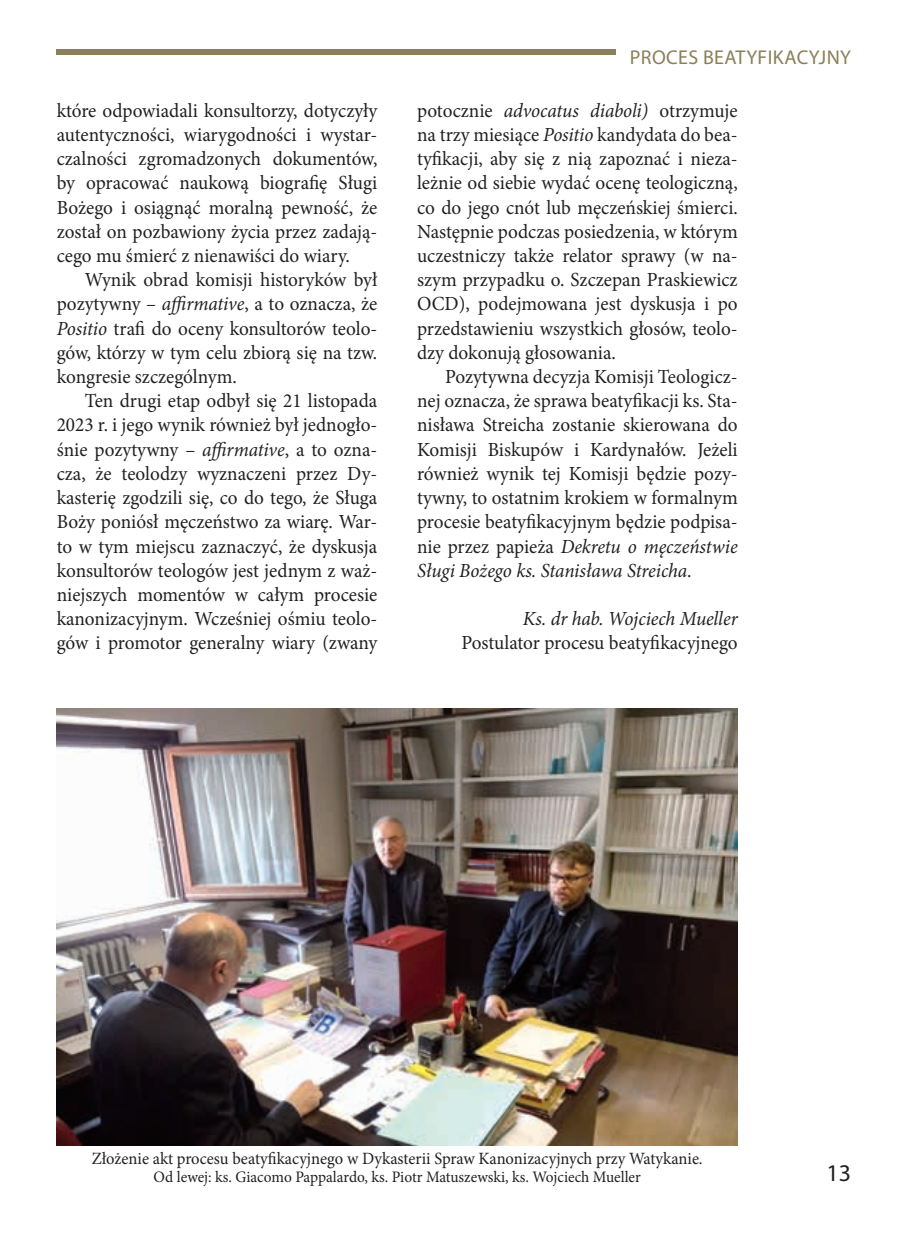
<style>
.page{position:relative;width:908px;height:1248px;background:#fff}
.page>*{position:absolute;margin:0;border:0;box-sizing:border-box;transform-origin:0 0}
.t1{font:24px "Myriad Pro";color:#231f20}
.t2{font:20px/24.2px "Minion Pro";color:#231f20;text-align:justify;scale:.96 1}
.t3{font:italic 20px "Minion Pro";letter-spacing:-.005em;color:#231f20;scale:.96 1}
.t4{font:20px "Myriad Pro";letter-spacing:.02em;color:#8a7f58}
.t5{font:17.2px "Minion Pro";color:#231f20;scale:.96 1}
.t6{font:16px "Minion Pro";color:#231f20;scale:.96 1}
.s1{font-style:italic}
</style>
<div class="page">
<div style="left:57px;top:49px;width:558px;height:5px;background:#8a7f58"></div>
<hr style="left:0;top:421px;width:1px;height:203px;background:#8a7f58">
<img style="left:57px;top:708px;width:680px;height:437px">
<p class="t2" style="left:57px;top:98px;width:335px">które odpowiadali konsultorzy, dotyczyły autentyczności, wiarygodności i wystar&shy;czalności zgromadzonych dokumentów, by opracować naukową biografię Sługi Bożego i osiągnąć moralną pewność, że został on pozbawiony życia przez zadają&shy;cego mu śmierć z nienawiści do wiary.</p>
<p class="t2" style="left:57px;top:268px;width:335px;text-indent:28px">Wynik obrad komisji historyków był pozytywny – <span class="s1">affirmative</span>, a to oznacza, że <span class="s1">Positio</span> trafi do oceny konsultorów teolo&shy;gów, którzy w tym celu zbiorą się na tzw. kongresie szczególnym.</p>
<p class="t2" style="left:57px;top:389px;width:335px;text-indent:28px">Ten drugi etap odbył się 21 listopada 2023 r. i jego wynik również był jednogło&shy;śnie pozytywny – <span class="s1">affirmative</span>, a to ozna&shy;cza, że teolodzy wyznaczeni przez Dy&shy;kasterię zgodzili się, co do tego, że Sługa Boży poniósł męczeństwo za wiarę. War&shy;to w tym miejscu zaznaczyć, że dyskusja konsultorów teologów jest jednym z waż&shy;niejszych momentów w całym procesie kanonizacyjnym. Wcześniej ośmiu teolo&shy;gów i promotor generalny wiary (zwany</p>
<p class="t4" style="left:629px;top:45px;width:223px">PROCES BEATYFIKACYJNY</p>
<p class="t2" style="left:417px;top:98px;width:335px">potocznie <span class="s1">advocatus diaboli)</span> otrzymuje na trzy miesiące <span class="s1">Positio</span> kandydata do bea&shy;tyfikacji, aby się z nią zapoznać i nieza&shy;leżnie od siebie wydać ocenę teologiczną, co do jego cnót lub męczeńskiej śmierci.<br>Następnie podczas posiedzenia, w którym uczestniczy także relator sprawy (w na&shy;szym przypadku o. Szczepan Praskiewicz OCD), podejmowana jest dyskusja i po przedstawieniu wszystkich głosów, teolo&shy;dzy dokonują głosowania.</p>
<p class="t2" style="left:417px;top:364px;width:335px;text-indent:28px">Pozytywna decyzja Komisji Teologicz&shy;nej oznacza, że sprawa beatyfikacji ks. Sta&shy;nisława Streicha zostanie skierowana do Komisji Biskupów i Kardynałów. Jeżeli również wynik tej Komisji będzie pozy&shy;tywny, to ostatnim krokiem w formalnym procesie beatyfikacyjnym będzie podpisa&shy;nie przez papieża <span class="s1">Dekretu o męczeństwie Sługi Bożego ks. Stanisława Streicha</span>.</p>
<p class="t3" style="left:522px;top:605px;width:225px">Ks. dr hab. Wojciech Mueller</p>
<p class="t2" style="left:461px;top:631px;width:289px">Postulator procesu beatyfikacyjnego</p>
<p class="t5" style="left:92px;top:1146px;width:637px">Złożenie akt procesu beatyfikacyjnego w Dykasterii Spraw Kanonizacyjnych przy Watykanie.</p>
<p class="t6" style="left:153px;top:1166px;width:508px">Od lewej: ks. Giacomo Pappalardo, ks. Piotr Matuszewski, ks. Wojciech Mueller</p>
<p class="t1" style="left:826px;top:1157px;width:26px">13</p>
</div>
